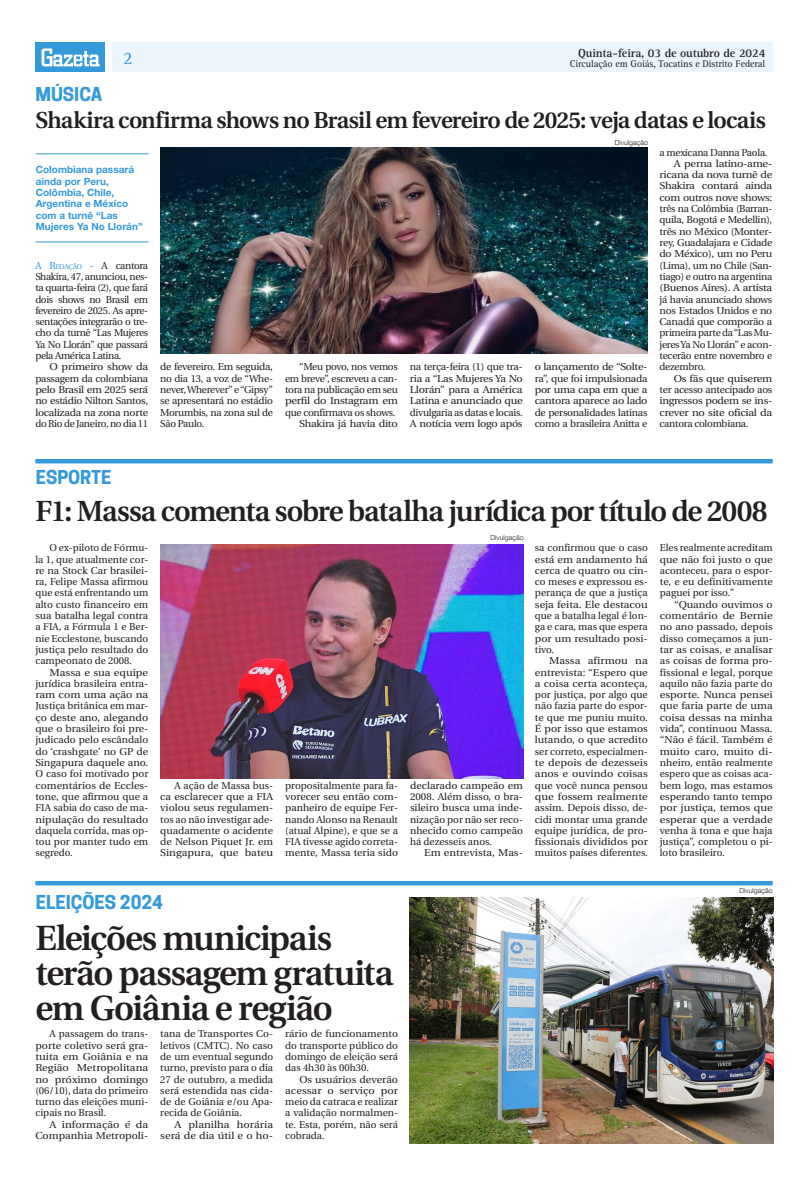
<style>
.page{position:relative;width:808px;height:1191px;background:#fff}
.page>*{position:absolute;margin:0;border:0;box-sizing:border-box;transform-origin:0 0}
.Manchete{font:600 34.9px/34.9px "Utopia";letter-spacing:-.035em;color:#231f20}
.Manchete-2{font:600 29px "Utopia";letter-spacing:-.035em;color:#231f20}
.Manchete-3{font:600 23px "Utopia";letter-spacing:-.035em;color:#231f20}
.Retranca{font:700 18px "Cooper Hewitt";color:#349ada}
.t1{font:18px "Rotis Serif Std";color:#349ada}
.t2{font:700 12px "Rotis Serif Std";letter-spacing:-.01em;color:#231f20}
.TExto_Corrido{font:10px/11.3px "Utopia";color:#231f20;text-align:justify}
.TExto_Corrido-2{font:10px/11.3px "Utopia";color:#231f20;text-align:justify;scale:1.1 1}
.TExto_Corrido-3{font:10px/11.3px "Utopia";color:#231f20;text-align:justify;scale:1.07 1}
.TExto_Corrido-4{font:10px/11.3px "Utopia";color:#231f20;text-align:justify;scale:1.06 1}
.Repórter{font:10px/11.3px "Utopia";letter-spacing:-.035em;color:#231f20;text-align:justify}
.TExto_Corrido-5{font:10px/11.3px "Utopia";color:#231f20;text-align:justify;scale:1.08 1}
.TExto_Corrido-6{font:10px/11.3px "Utopia";color:#231f20;text-align:justify;scale:1.04 1}
.Olho{font:700 10px/11.3px "Helvetica Neue LT Std";color:#349ada}
.t3{font:10px "Rotis Serif Std";letter-spacing:-.01em;color:#231f20}
.TExto_Corrido-7{font:10px "Utopia";letter-spacing:-.025em;color:#231f20}
.TExto_Corrido-8{font:10px "Utopia";letter-spacing:-.025em;color:#231f20;scale:1.1 1}
.Crédito_Fotógrafo{font:300 7px "Helvetica Neue LT Com";color:#231f20}
.s1{color:#349ada}
.s2{font-size:7px;color:#349ada}
</style>
<div class="page">
<div style="left:112px;top:43px;width:660px;height:29px;background:#ebf5fb"></div>
<div style="left:35px;top:43px;width:70px;height:29px;background:#349ada"></div>
<svg style="left:42px;top:48px;width:58px;height:18px"></svg>
<hr style="left:36px;top:153px;width:113px;height:1px;background:#349ada">
<hr style="left:35px;top:241px;width:114px;height:1px;background:#349ada">
<img style="left:160px;top:148px;width:488px;height:205px">
<hr style="left:35px;top:459px;width:738px;height:4px;background:#349ada">
<hr style="left:35px;top:881px;width:738px;height:4px;background:#349ada">
<img style="left:160px;top:544px;width:363px;height:234px">
<img style="left:410px;top:898px;width:364px;height:245px">
<p class="Retranca" style="left:35px;top:84px;width:69px">MÚSICA</p>
<p class="t1" style="left:123px;top:47px;width:11px">2</p>
<p class="t2" style="left:578px;top:46px;width:189px">Quinta-feira, 03 de outubro de 2024</p>
<p class="t3" style="left:570px;top:58px;width:197px">Circulação em Goiás, Tocatins e Distrito Federal</p>
<p class="Manchete-3" style="left:35px;top:107px;width:732px">Shakira confirma shows no Brasil em fevereiro de 2025: veja datas e locais</p>
<p class="Crédito_Fotógrafo" style="left:615px;top:139px;width:35px">Divulgação</p>
<p class="TExto_Corrido-7" style="left:659px;top:147px;width:110px">a mexicana Danna Paola.</p>
<p class="TExto_Corrido-2" style="left:659px;top:158px;width:104px;text-indent:14px">A perna latino-ame&shy;ricana da nova turnê de Shakira contará ainda com outros nove shows: três na Colômbia (Barran&shy;quila, Bogotá e Medellin), três no México (Monter&shy;rey, Guadalajara e Cidade do México), um no Peru (Lima), um no Chile (San&shy;tiago) e outro na argentina (Buenos Aires). A artista já havia anunciado shows nos Estados Unidos e no Canadá que comporão a primeira parte da “Las Mu&shy;jeres Ya No Llorán” e acon&shy;tecerão entre novembro e dezembro.</p>
<p class="TExto_Corrido-2" style="left:659px;top:373px;width:104px;text-indent:14px">Os fãs que quiserem ter acesso antecipado aos ingressos podem se ins&shy;crever no site oficial da cantora colombiana.</p>
<p class="Olho" style="left:36px;top:164px;width:108px">Colombiana passará ainda por Peru,<br>Colômbia, Chile,<br>Argentina e México com a turnê “Las<br>Mujeres Ya No Llorán”</p>
<p class="Repórter" style="left:35px;top:260px;width:114px"><span class="s1">A R</span><span class="s2">EDAÇÃO</span> <span class="s1">-</span> A cantora Shakira, 47, anunciou, nes&shy;ta quarta-feira (2), que fará dois shows no Brasil em fevereiro de 2025. As apre&shy;sentações integrarão o tre&shy;cho da turnê “Las Mujeres Ya No Llorán” que passará pela América Latina.</p>
<p class="TExto_Corrido-2" style="left:35px;top:361px;width:104px;text-indent:14px">O primeiro show da passagem da colombiana pelo Brasil em 2025 será no estádio Nilton Santos, localizada na zona norte do Rio de Janeiro, no dia 11</p>
<p class="TExto_Corrido-6" style="left:160px;top:361px;width:110px">de fevereiro. Em seguida, no dia 13, a voz de “Whe&shy;never, Wherever” e “Gipsy” se apresentará no estádio Morumbis, na zona sul de São Paulo.</p>
<p class="TExto_Corrido" style="left:285px;top:361px;width:114px;text-indent:14px">“Meu povo, nos vemos em breve”, escreveu a can&shy;tora na publicação em seu perfil do Instagram em que confirmava os shows.</p>
<p class="TExto_Corrido" style="left:410px;top:361px;width:114px">na terça-feira (1) que tra&shy;ria a “Las Mujeres Ya No Llorán” para a América Latina e anunciado que divulgaria as datas e locais.<br>A notícia vem logo após</p>
<p class="TExto_Corrido-5" style="left:535px;top:361px;width:106px">o lançamento de “Solte&shy;ra”, que foi impulsionada por uma capa em que a cantora aparece ao lado de personalidades latinas como a brasileira Anitta e</p>
<p class="TExto_Corrido-8" style="left:299px;top:418px;width:91px">Shakira já havia dito</p>
<p class="Retranca" style="left:36px;top:467px;width:77px">ESPORTE</p>
<p class="Manchete-2" style="left:36px;top:494px;width:733px">F1: Massa comenta sobre batalha jurídica por título de 2008</p>
<p class="TExto_Corrido" style="left:35px;top:542px;width:114px;text-indent:14px">O ex-piloto de Fórmu&shy;la 1, que atualmente cor&shy;re na Stock Car brasilei&shy;ra, Felipe Massa afirmou que está enfrentando um alto custo financeiro em sua batalha legal contra a FIA, a Fórmula 1 e Ber&shy;nie Ecclestone, buscando justiça pelo resultado do campeonato de 2008.</p>
<p class="TExto_Corrido-2" style="left:35px;top:666px;width:104px;text-indent:14px">Massa e sua equipe jurídica brasileira entra&shy;ram com uma ação na Justiça britânica em mar&shy;ço deste ano, alegando que o brasileiro foi pre&shy;judicado pelo escândalo do ‘crashgate’ no GP de Singapura daquele ano.<br>O caso foi motivado por comentários de Eccles&shy;tone, que afirmou que a FIA sabia do caso de ma&shy;nipulação do resultado daquela corrida, mas op&shy;tou por manter tudo em segredo.</p>
<p class="Crédito_Fotógrafo" style="left:490px;top:533px;width:35px">Divulgação</p>
<p class="TExto_Corrido" style="left:160px;top:779px;width:114px;text-indent:14px">A ação de Massa bus&shy;ca esclarecer que a FIA violou seus regulamen&shy;tos ao não investigar ade&shy;quadamente o acidente de Nelson Piquet Jr. em Singapura, que bateu</p>
<p class="TExto_Corrido" style="left:285px;top:779px;width:114px">propositalmente para fa&shy;vorecer seu então com&shy;panheiro de equipe Fer&shy;nando Alonso na Renault (atual Alpine), e que se a FIA tivesse agido correta&shy;mente, Massa teria sido</p>
<p class="TExto_Corrido-4" style="left:410px;top:779px;width:108px">declarado campeão em 2008. Além disso, o bra&shy;sileiro busca uma inde&shy;nização por não ser reco&shy;nhecido como campeão há dezesseis anos.</p>
<p class="TExto_Corrido-5" style="left:424px;top:847px;width:93px">Em entrevista, Mas-</p>
<p class="Retranca" style="left:36px;top:891px;width:129px">ELEIÇÕES 2024</p>
<p class="Manchete" style="left:36px;top:921px;width:359px">Eleições municipais terão passagem gratuita em Goiânia e região</p>
<p class="TExto_Corrido" style="left:35px;top:1028px;width:114px;text-indent:14px">A passagem do trans&shy;porte coletivo será gra&shy;tuita em Goiânia e na Região Metropolitana no próximo domingo (06/10), data do primeiro turno das eleições muni&shy;cipais no Brasil.</p>
<p class="TExto_Corrido-2" style="left:35px;top:1118px;width:104px;text-align:right">A informação é da<br>Companhia Metropoli-</p>
<p class="TExto_Corrido" style="left:160px;top:1028px;width:114px">tana de Transportes Co&shy;letivos (CMTC). No caso de um eventual segundo turno, previsto para o dia 27 de outubro, a medida será estendida nas cida&shy;de de Goiânia e/ou Apa&shy;recida de Goiânia.</p>
<p class="TExto_Corrido-2" style="left:160px;top:1118px;width:104px;text-align:right">A planilha horária será de dia útil e o ho-</p>
<p class="TExto_Corrido" style="left:285px;top:1028px;width:114px">rário de funcionamento do transporte público do domingo de eleição será das 4h30 às 00h30.</p>
<p class="TExto_Corrido-4" style="left:285px;top:1073px;width:108px;text-indent:14px">Os usuários deverão acessar o serviço por meio da catraca e realizar a validação normalmen&shy;te. Esta, porém, não será cobrada.</p>
<p class="TExto_Corrido" style="left:535px;top:542px;width:114px">sa confirmou que o caso está em andamento há cerca de quatro ou cin&shy;co meses e expressou es&shy;perança de que a justiça seja feita. Ele destacou que a batalha legal é lon&shy;ga e cara, mas que espera por um resultado posi&shy;tivo.</p>
<p class="TExto_Corrido-2" style="left:535px;top:655px;width:104px;text-indent:14px">Massa afirmou na entrevista: “Espero que a coisa certa aconteça, por justiça, por algo que não fazia parte do espor&shy;te que me puniu muito.<br>É por isso que estamos lutando, o que acredito ser correto, especialmen&shy;te depois de dezesseis anos e ouvindo coisas que você nunca pensou que fossem realmente assim. Depois disso, de&shy;cidi montar uma grande equipe jurídica, de pro&shy;fissionais divididos por muitos países diferentes.</p>
<p class="TExto_Corrido" style="left:660px;top:542px;width:114px">Eles realmente acreditam que não foi justo o que aconteceu, para o espor&shy;te, e eu definitivamente paguei por isso.”</p>
<p class="TExto_Corrido-3" style="left:660px;top:599px;width:107px;text-indent:14px">“Quando ouvimos o comentário de Bernie no ano passado, depois disso começamos a jun&shy;tar as coisas, e analisar as coisas de forma pro&shy;fissional e legal, porque aquilo não fazia parte do esporte. Nunca pensei que faria parte de uma coisa dessas na minha vida”, continuou Massa. “Não é fácil. Também é muito caro, muito di&shy;nheiro, então realmente espero que as coisas aca&shy;bem logo, mas estamos esperando tanto tempo por justiça, temos que esperar que a verdade venha à tona e que haja justiça”, completou o pi&shy;loto brasileiro.</p>
<p class="Crédito_Fotógrafo" style="left:739px;top:886px;width:35px">Divulgação</p>
</div>
